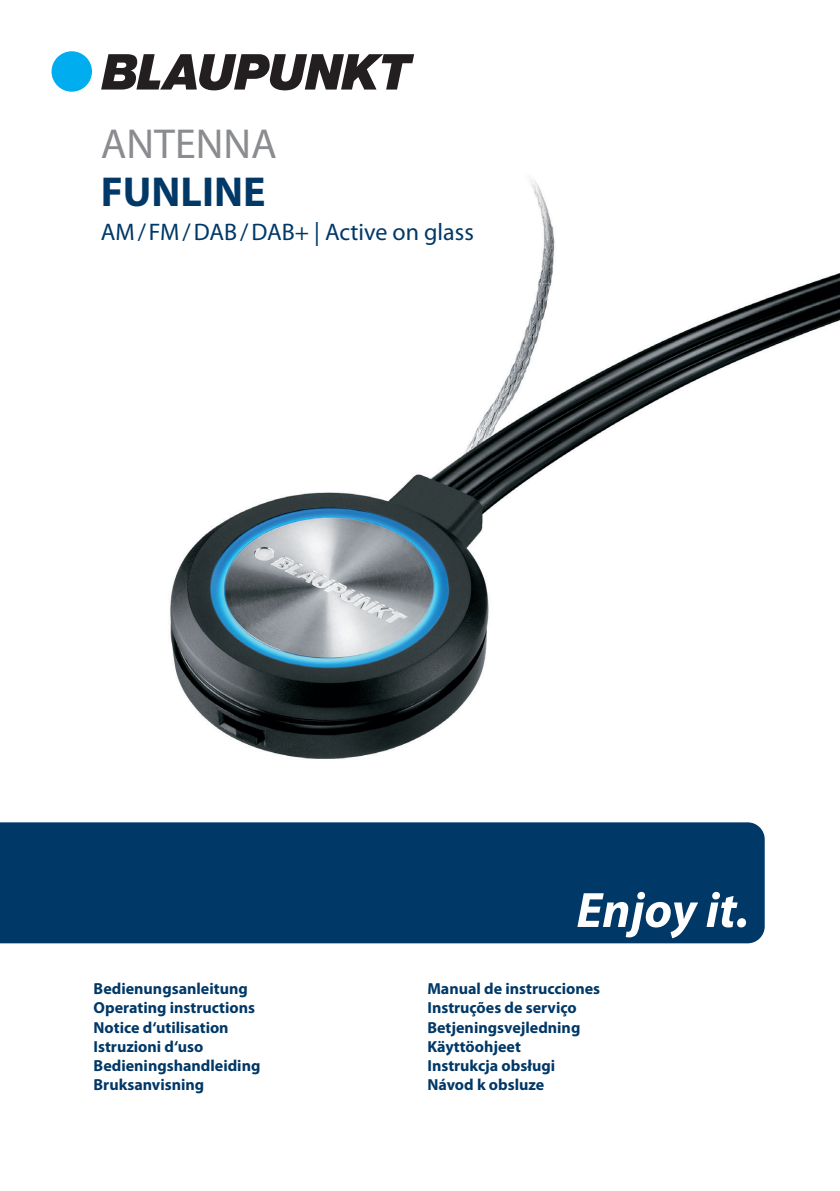
<style>
.page{position:relative;width:840px;height:1191px;background:#fff}
.page>*{position:absolute;margin:0;border:0;box-sizing:border-box;transform-origin:0 0}
.t1{font:italic 700 50px "Myriad Pro";color:#fff}
.t2{font:42px "Myriad Pro";color:#8a8c8f}
.t3{font:700 42px "Myriad Pro";color:#003867}
.t4{font:24px "Myriad Pro";color:#003867}
.t5{font:700 16px/19.2px "Myriad Pro";color:#003867}
</style>
<div class="page">
<div style="left:51px;top:51px;width:41px;height:41px;background:#00aeef;border-radius:50%"></div>
<svg style="left:101px;top:54px;width:313px;height:36px"></svg>
<div style="left:0;top:822px;width:764px;height:121px;background:#003867"></div>
<img style="left:170px;top:273px;width:669px;height:486px">
<img style="left:475px;top:176px;width:95px;height:107px">
<h2 class="t2" style="left:101px;top:118px;width:177px">ANTENNA</h2>
<h2 class="t3" style="left:101px;top:165px;width:166px">FUNLINE</h2>
<h3 class="t4" style="left:101px;top:218px;width:374px">AM / FM / DAB / DAB+ | Active on glass</h3>
<h1 class="t1" style="left:576px;top:877px;width:174px">Enjoy it.</h1>
<p class="t5" style="left:94px;top:978px;width:168px">Bedienungsanleitung<br>Operating instructions<br>Notice d‘utilisation<br>Istruzioni d‘uso<br>Bedieningshandleiding<br>Bruksanvisning</p>
<p class="t5" style="left:427px;top:978px;width:174px">Manual de instrucciones<br>Instruções de serviço<br>Betjeningsvejledning<br>Käyttöohjeet<br>Instrukcja obsługi<br>Návod k obsluze</p>
</div>
